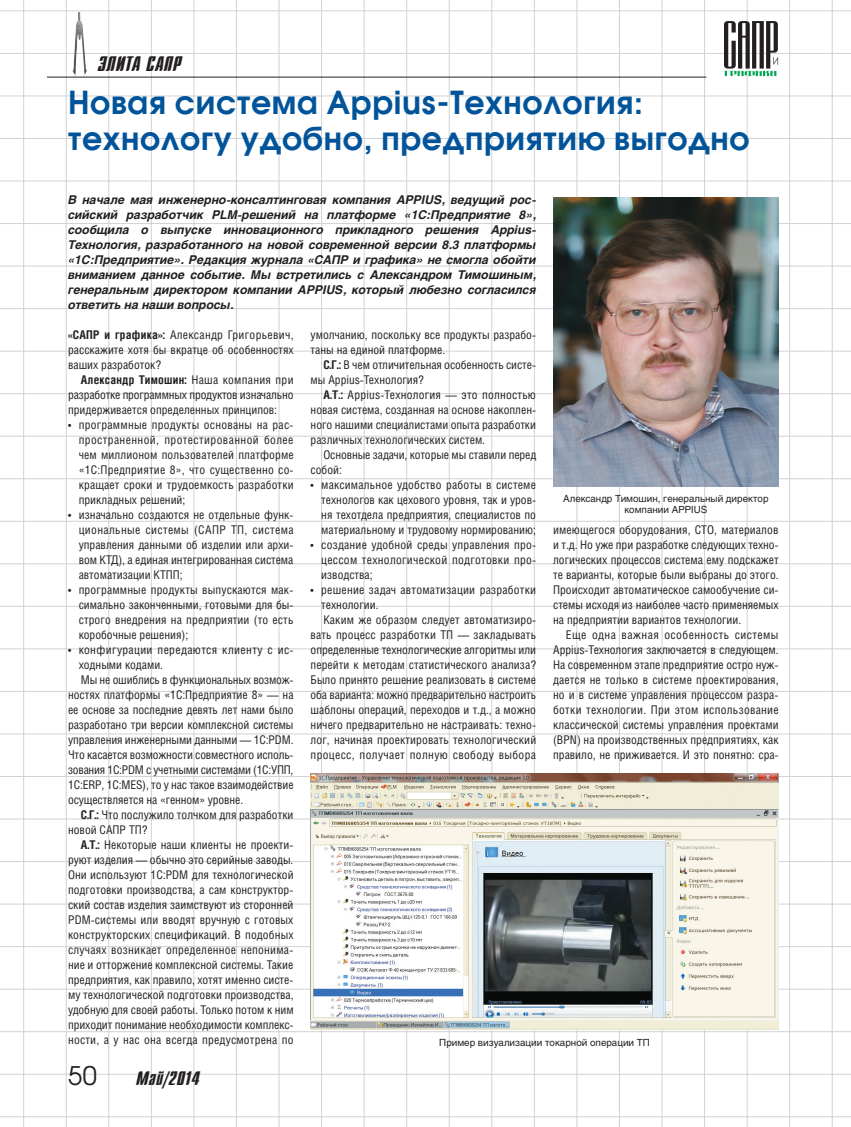
<style>
.page{position:relative;width:851px;height:1127px;background:#fff}
.page>*{position:absolute;margin:0;border:0;box-sizing:border-box;transform-origin:0 0}
.Head_Main{font:700 31.5px/36px "Avant Garde C";letter-spacing:.025em;color:#01549a}
.t1{font:25.5px "Avant Garde C";color:#231f20}
.t2{font:21px "Dagger C";letter-spacing:.025em;color:#231f20}
.t3{font:19.5px "Dagger C";letter-spacing:.025em;color:#231f20}
.Body_text{font:12px/15px "Helios Cond";color:#231f20;text-align:justify}
.Body_bullet{font:12px/15px "Helios Cond";color:#231f20;text-align:justify}
.Leed{font:italic 700 12px/15px "Helios";color:#231f20;text-align:justify}
.Body_undent{font:12px/15px "Helios Cond";color:#231f20;text-align:justify}
.Body_bullet-2{font:12px/15px "Helios Cond";letter-spacing:.03em;color:#231f20}
.Body_bullet-3{font:12px/15px "Helios Cond";letter-spacing:.02em;color:#231f20}
.t4{font:9.75px/10.5px "Helios";color:#231f20;text-align:center}
.s1{font-weight:700}
</style>
<div class="page">
<hr style="left:831px;top:0;width:1px;height:1127px;background:#d1d2d4">
<hr style="left:789px;top:0;width:1px;height:1127px;background:#d1d2d4">
<hr style="left:746px;top:0;width:1px;height:1127px;background:#d1d2d4">
<hr style="left:704px;top:0;width:1px;height:1127px;background:#d1d2d4">
<hr style="left:661px;top:0;width:1px;height:1127px;background:#d1d2d4">
<hr style="left:619px;top:0;width:1px;height:1127px;background:#d1d2d4">
<hr style="left:576px;top:0;width:1px;height:1127px;background:#d1d2d4">
<hr style="left:534px;top:0;width:1px;height:1127px;background:#d1d2d4">
<hr style="left:491px;top:0;width:1px;height:1127px;background:#d1d2d4">
<hr style="left:449px;top:0;width:1px;height:1127px;background:#d1d2d4">
<hr style="left:406px;top:0;width:1px;height:1127px;background:#d1d2d4">
<hr style="left:363px;top:0;width:1px;height:1127px;background:#d1d2d4">
<hr style="left:321px;top:0;width:1px;height:1127px;background:#d1d2d4">
<hr style="left:278px;top:0;width:1px;height:1127px;background:#d1d2d4">
<hr style="left:236px;top:0;width:1px;height:1127px;background:#d1d2d4">
<hr style="left:193px;top:0;width:1px;height:1127px;background:#d1d2d4">
<hr style="left:151px;top:0;width:1px;height:1127px;background:#d1d2d4">
<hr style="left:108px;top:0;width:1px;height:1127px;background:#d1d2d4">
<hr style="left:66px;top:0;width:1px;height:1127px;background:#d1d2d4">
<hr style="left:23px;top:0;width:1px;height:1127px;background:#d1d2d4">
<hr style="left:0;top:563px;width:850px;height:1px;background:#d1d2d4">
<hr style="left:0;top:521px;width:850px;height:1px;background:#d1d2d4">
<hr style="left:0;top:478px;width:850px;height:1px;background:#d1d2d4">
<hr style="left:0;top:436px;width:850px;height:1px;background:#d1d2d4">
<hr style="left:0;top:393px;width:850px;height:1px;background:#d1d2d4">
<hr style="left:0;top:351px;width:850px;height:1px;background:#d1d2d4">
<hr style="left:0;top:308px;width:850px;height:1px;background:#d1d2d4">
<hr style="left:0;top:266px;width:850px;height:1px;background:#d1d2d4">
<hr style="left:0;top:223px;width:850px;height:1px;background:#d1d2d4">
<hr style="left:0;top:181px;width:850px;height:1px;background:#d1d2d4">
<hr style="left:0;top:138px;width:850px;height:1px;background:#d1d2d4">
<hr style="left:0;top:96px;width:850px;height:1px;background:#d1d2d4">
<hr style="left:0;top:53px;width:850px;height:1px;background:#d1d2d4">
<hr style="left:0;top:11px;width:850px;height:1px;background:#d1d2d4">
<hr style="left:0;top:606px;width:850px;height:1px;background:#d1d2d4">
<hr style="left:0;top:648px;width:850px;height:1px;background:#d1d2d4">
<hr style="left:0;top:691px;width:850px;height:1px;background:#d1d2d4">
<hr style="left:0;top:733px;width:850px;height:1px;background:#d1d2d4">
<hr style="left:0;top:776px;width:850px;height:1px;background:#d1d2d4">
<hr style="left:0;top:818px;width:850px;height:1px;background:#d1d2d4">
<hr style="left:0;top:861px;width:850px;height:1px;background:#d1d2d4">
<hr style="left:0;top:904px;width:850px;height:1px;background:#d1d2d4">
<hr style="left:0;top:946px;width:850px;height:1px;background:#d1d2d4">
<hr style="left:0;top:989px;width:850px;height:1px;background:#d1d2d4">
<hr style="left:0;top:1031px;width:850px;height:1px;background:#d1d2d4">
<hr style="left:0;top:1074px;width:850px;height:1px;background:#d1d2d4">
<hr style="left:0;top:1116px;width:850px;height:1px;background:#d1d2d4">
<img style="left:73px;top:12px;width:14px;height:65px">
<svg style="left:724px;top:21px;width:54px;height:55px"></svg>
<hr style="left:47px;top:77px;width:659px;height:1px;background:#231f20">
<img style="left:310px;top:773px;width:468px;height:257px">
<img style="left:553px;top:197px;width:225px;height:289px">
<p class="t2" style="left:98px;top:53px;width:85px">ЭЛИТА САПР</p>
<p class="Head_Main" style="left:68px;top:84px;width:683px">Новая система Appius-Технология: технологу удобно, предприятию выгодно</p>
<p class="Leed" style="left:68px;top:192px;width:469px">В начале мая инженерно-консалтинговая компания APPIUS, ведущий рос&shy;сийский разработчик PLM-решений на платформе «1С:Предприятие 8», сообщила о выпуске инновационного прикладного решения Аppius-Технология, разработанного на новой современной версии 8.3 платформы «1С:Предприятие». Редакция журнала «САПР и графика» не смогла обойти вниманием данное событие. Мы встретились с Александром Тимошиным, генеральным директором компании APPIUS, который любезно согласился ответить на наши вопросы.</p>
<p class="Body_undent" style="left:68px;top:327px;width:227px"><span class="s1">«САПР и графика»:</span> Александр Григорьевич, расскажите хотя бы вкратце об особенностях ваших разработок?</p>
<p class="Body_text" style="left:68px;top:372px;width:227px;text-indent:13px"><span class="s1">Александр Тимошин:</span> Наша компания при разработке программных продуктов изначально придерживается определенных принципов:</p>
<p class="Body_bullet" style="left:79px;top:417px;width:216px;text-indent:-11px">• программные продукты основаны на рас&shy;пространенной, протестированной более чем миллионом пользователей платформе «1С:Предприятие 8», что существенно со&shy;кращает сроки и трудоемкость разработки прикладных решений;</p>
<p class="Body_bullet" style="left:79px;top:507px;width:216px;text-indent:-11px">• изначально создаются не отдельные функ&shy;циональные системы (САПР ТП, система управления данными об изделии или архи&shy;вом КТД), а единая интегрированная система автоматизации КТПП;</p>
<p class="Body_bullet" style="left:79px;top:582px;width:216px;text-indent:-11px">• программные продукты выпускаются мак&shy;симально законченными, готовыми для бы&shy;строго внедрения на предприятии (то есть коробочные решения);</p>
<p class="Body_bullet-2" style="left:79px;top:642px;width:216px;text-indent:-11px">• конфигурации передаются клиенту с ис&shy;ходными кодами.</p>
<p class="Body_text" style="left:68px;top:672px;width:227px;text-indent:13px">Мы не ошиблись в функциональных возмож&shy;ностях платформы «1С:Предприятие 8» — на ее основе за последние девять лет нами было разработано три версии комплексной системы управления инженерными данными — 1С:PDM.<br>Что касается возможности совместного исполь&shy;зования 1С:PDM с учетными системами (1С:УПП, 1С:ERP, 1С:MES), то у нас такое взаимодействие осуществляется на «генном» уровне.</p>
<p class="Body_text" style="left:68px;top:807px;width:227px;text-indent:13px"><span class="s1">С.Г.:</span> Что послужило толчком для разработки новой САПР ТП?</p>
<p class="Body_text" style="left:68px;top:837px;width:227px;text-indent:13px"><span class="s1">А.Т.:</span> Некоторые наши клиенты не проекти&shy;руют изделия — обычно это серийные заводы.<br>Они используют 1C:PDM для технологической подготовки производства, а сам конструктор&shy;ский состав изделия заимствуют из сторонней PDM-системы или вводят вручную с готовых конструкторских спецификаций. В подобных случаях возникает определенное непонима&shy;ние и отторжение комплексной системы. Такие предприятия, как правило, хотят именно систе&shy;му технологической подготовки производства, удобную для своей работы. Только потом к ним приходит понимание необходимости комплекс&shy;ности, а у нас она всегда предусмотрена по</p>
<p class="t1" style="left:68px;top:1060px;width:30px">50</p>
<p class="t3" style="left:136px;top:1068px;width:65px">Май/2014</p>
<p class="Body_text" style="left:310px;top:327px;width:227px">умолчанию, поскольку все продукты разрабо&shy;таны на единой платформе.</p>
<p class="Body_text" style="left:310px;top:357px;width:227px;text-indent:13px"><span class="s1">С.Г.:</span> В чем отличительная особенность систе&shy;мы Appius-Технология?</p>
<p class="Body_text" style="left:310px;top:387px;width:227px;text-indent:13px"><span class="s1">А.Т.:</span> Appius-Технология — это полностью новая система, созданная на основе накоплен&shy;ного нашими специалистами опыта разработки различных технологических систем.</p>
<p class="Body_text" style="left:310px;top:447px;width:227px;text-indent:13px">Основные задачи, которые мы ставили перед собой:</p>
<p class="Body_bullet" style="left:321px;top:477px;width:216px;text-indent:-11px">• максимальное удобство работы в системе технологов как цехового уровня, так и уров&shy;ня техотдела предприятия, специалистов по материальному и трудовому нормированию;</p>
<p class="Body_bullet" style="left:321px;top:537px;width:216px;text-indent:-11px">• создание удобной среды управления про&shy;цессом технологической подготовки про&shy;изводства;</p>
<p class="Body_bullet-3" style="left:321px;top:582px;width:216px;text-indent:-11px">• решение задач автоматизации разработки технологии.</p>
<p class="Body_text" style="left:310px;top:612px;width:227px;text-indent:13px">Каким же образом следует автоматизиро&shy;вать процесс разработки ТП — закладывать определенные технологические алгоритмы или перейти к методам статистического анализа?<br>Было принято решение реализовать в системе оба варианта: можно предварительно настроить шаблоны операций, переходов и т.д., а можно ничего предварительно не настраивать: техно&shy;лог, начиная проектировать технологический процесс, получает полную свободу выбора</p>
<p class="t4" style="left:563px;top:493px;width:207px">Александр Тимошин, генеральный директор компании APPIUS</p>
<p class="Body_text" style="left:553px;top:522px;width:227px">имеющегося оборудования, СТО, материалов и т.д. Но уже при разработке следующих техно&shy;логических процессов система ему подскажет те варианты, которые были выбраны до этого.<br>Происходит автоматическое самообучение си&shy;стемы исходя из наиболее часто применяемых на предприятии вариантов технологии.</p>
<p class="Body_text" style="left:553px;top:627px;width:227px;text-indent:13px">Еще одна важная особенность системы Appius-Технология заключается в следующем.<br>На современном этапе предприятие остро нуж&shy;дается не только в системе проектирования, но и в системе управления процессом разра&shy;ботки технологии. При этом использование классической системы управления проектами (BPN) на производственных предприятиях, как правило, не приживается. И это понятно: сра-</p>
<p class="t4" style="left:439px;top:1037px;width:212px">Пример визуализации токарной операции ТП</p>
</div>
